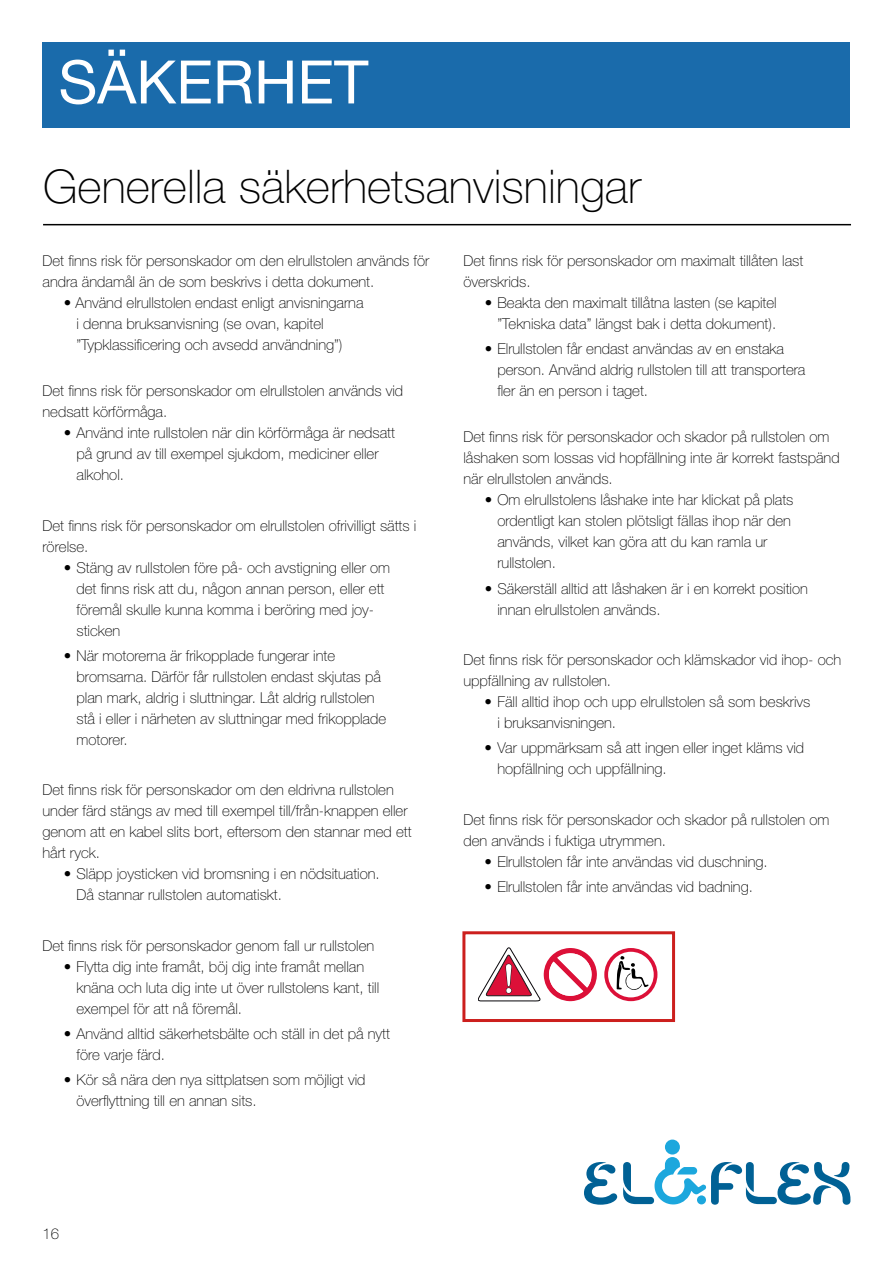
<style>
.page{position:relative;width:893px;height:1263px;background:#fff}
.page>*{position:absolute;margin:0;border:0;box-sizing:border-box;transform-origin:0 0}
.t1{font:60px "Helvetica Neue LT Pro";color:#fff}
.t2{font:100 46.5px "Helvetica Neue LT Pro";color:#000}
.t3{font:100 15px/21px "Helvetica Neue LT Pro";color:#000}
</style>
<div class="page">
<svg style="left:584px;top:1162px;width:33px;height:43px"></svg>
<div style="left:665px;top:1139px;width:15px;height:15px;background:#1ca7dd;border-radius:50%"></div>
<svg style="left:623px;top:1157px;width:227px;height:48px"></svg>
<div style="left:43px;top:43px;width:807px;height:85px;background:#1a6bab"></div>
<hr style="left:43px;top:224px;width:808px;height:1px;background:#000">
<div style="left:462px;top:931px;width:213px;height:91px;border:3px solid #cc1f1d"></div>
<svg style="left:478px;top:947px;width:119px;height:54px"></svg>
<svg style="left:604px;top:948px;width:53px;height:53px"></svg>
<h1 class="t1" style="left:58px;top:46px;width:311px">SÄKERHET</h1>
<h2 class="t2" style="left:43px;top:160px;width:600px">Generella säkerhetsanvisningar</h2>
<p class="t3" style="left:43px;top:250px;width:388px">Det finns risk för personskador om den elrullstolen används för andra ändamål än de som beskrivs i detta dokument.</p>
<p class="t3" style="left:77px;top:292px;width:288px;text-indent:-13px">• Använd elrullstolen endast enligt anvisningarna i denna bruksanvisning (se ovan, kapitel ”Typklassificering och avsedd användning”)</p>
<p class="t3" style="left:43px;top:380px;width:362px">Det finns risk för personskador om elrullstolen används vid nedsatt körförmåga.</p>
<p class="t3" style="left:77px;top:422px;width:320px;text-indent:-13px">• Använd inte rullstolen när din körförmåga är nedsatt på grund av till exempel sjukdom, mediciner eller alkohol.</p>
<p class="t3" style="left:42px;top:515px;width:375px">Det finns risk för personskador om elrullstolen ofrivilligt sätts i rörelse.</p>
<p class="t3" style="left:76px;top:557px;width:315px;text-indent:-13px">• Stäng av rullstolen före på- och avstigning eller om det finns risk att du, någon annan person, eller ett föremål skulle kunna komma i beröring med joy&shy;sticken</p>
<p class="t3" style="left:76px;top:645px;width:311px;text-indent:-13px">• När motorerna är frikopplade fungerar inte bromsarna. Därför får rullstolen endast skjutas på plan mark, aldrig i sluttningar. Låt aldrig rullstolen stå i eller i närheten av sluttningar med frikopplade motorer.</p>
<p class="t3" style="left:42px;top:779px;width:371px">Det finns risk för personskador om den eldrivna rullstolen under färd stängs av med till exempel till/från-knappen eller genom att en kabel slits bort, eftersom den stannar med ett hårt ryck.</p>
<p class="t3" style="left:76px;top:863px;width:305px;text-indent:-13px">• Släpp joysticken vid bromsning i en nödsituation.<br>Då stannar rullstolen automatiskt.</p>
<p class="t3" style="left:42px;top:935px;width:333px">Det finns risk för personskador genom fall ur rullstolen</p>
<p class="t3" style="left:76px;top:956px;width:304px;text-indent:-13px">• Flytta dig inte framåt, böj dig inte framåt mellan knäna och luta dig inte ut över rullstolens kant, till exempel för att nå föremål.</p>
<p class="t3" style="left:76px;top:1023px;width:315px;text-indent:-13px">• Använd alltid säkerhetsbälte och ställ in det på nytt före varje färd.</p>
<p class="t3" style="left:76px;top:1069px;width:291px;text-indent:-13px">• Kör så nära den nya sittplatsen som möjligt vid överflyttning till en annan sits.</p>
<p class="t3" style="left:463px;top:250px;width:341px">Det finns risk för personskador om maximalt tillåten last överskrids.</p>
<p class="t3" style="left:485px;top:292px;width:294px;text-align:right">• Beakta den maximalt tillåtna lasten (se kapitel ”Tekniska data” längst bak i detta dokument).</p>
<p class="t3" style="left:497px;top:338px;width:310px;text-indent:-13px">• Elrullstolen får endast användas av en enstaka person. Använd aldrig rullstolen till att transportera fler än en person i taget.</p>
<p class="t3" style="left:463px;top:426px;width:378px">Det finns risk för personskador och skador på rullstolen om låshaken som lossas vid hopfällning inte är korrekt fastspänd när elrullstolen används.</p>
<p class="t3" style="left:497px;top:489px;width:298px;text-indent:-13px">• Om elrullstolens låshake inte har klickat på plats ordentligt kan stolen plötsligt fällas ihop när den används, vilket kan göra att du kan ramla ur rullstolen.</p>
<p class="t3" style="left:497px;top:578px;width:312px;text-indent:-13px">• Säkerställ alltid att låshaken är i en korrekt position innan elrullstolen används.</p>
<p class="t3" style="left:463px;top:649px;width:379px">Det finns risk för personskador och klämskador vid ihop- och uppfällning av rullstolen.</p>
<p class="t3" style="left:497px;top:691px;width:315px;text-indent:-13px">• Fäll alltid ihop och upp elrullstolen så som beskrivs i bruksanvisningen.</p>
<p class="t3" style="left:497px;top:737px;width:308px;text-indent:-13px">• Var uppmärksam så att ingen eller inget kläms vid hopfällning och uppfällning.</p>
<p class="t3" style="left:463px;top:809px;width:368px">Det finns risk för personskador och skador på rullstolen om den används i fuktiga utrymmen.</p>
<p class="t3" style="left:485px;top:851px;width:285px">• Elrullstolen får inte användas vid duschning.</p>
<p class="t3" style="left:485px;top:876px;width:270px">• Elrullstolen får inte användas vid badning.</p>
<p class="t3" style="left:43px;top:1223px;width:18px">16</p>
</div>
